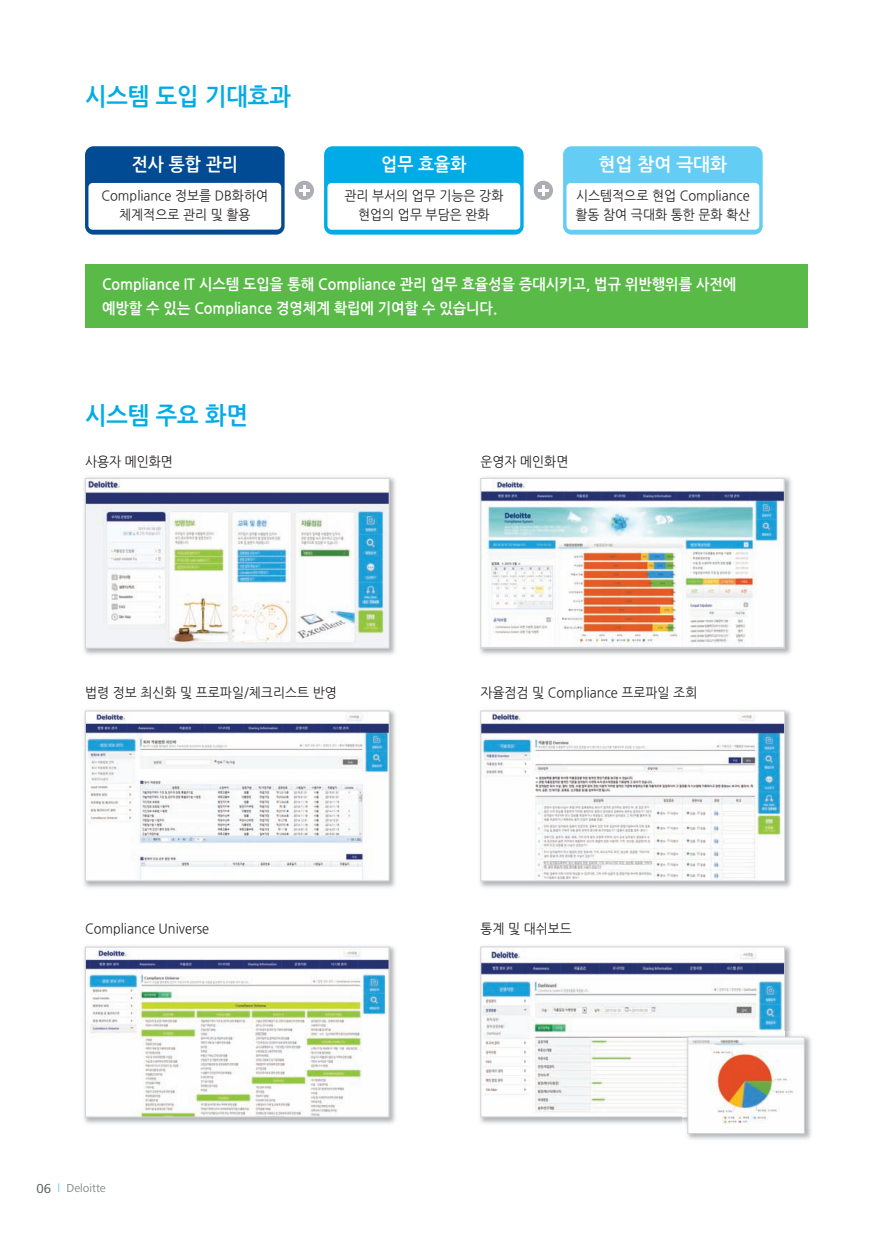
<style>
.page{position:relative;width:893px;height:1234px;background:#fff}
.page>*{position:absolute;margin:0;border:0;box-sizing:border-box;transform-origin:0 0}
.t1{font:24px "Nanum Gothic OTF Bold";color:#00abe7;scale:.95 1}
.t2{font:18px "Nanum Gothic OTF Bold";color:#fff;scale:.95 1}
.t3{font:18px "Nanum Gothic OTF Bold";color:#fff}
.t4{font:15px/24px "Nanum Gothic OTF Bold";color:#fff;scale:.95 1}
.t5{font:13.5px/19.5px "Nanum Gothic OTF";color:#231f20;text-align:center;scale:.95 1}
.t6{font:13.5px "Frutiger Next Pro";color:#525659}
.t7{font:12px "Frutiger Next Pro";color:#86888e}
.s1{color:#63cdf3}
</style>
<div class="page">
<div style="left:85px;top:264px;width:723px;height:64px;background:#59ba47"></div>
<img style="left:84px;top:477px;width:311px;height:178px">
<img style="left:87px;top:480px;width:301px;height:166px">
<div style="left:85px;top:478px;width:305px;height:170px;border:1px solid #d3d4d6"></div>
<img style="left:480px;top:477px;width:311px;height:178px">
<img style="left:482px;top:480px;width:301px;height:166px">
<div style="left:480px;top:478px;width:305px;height:170px;border:1px solid #d3d4d6"></div>
<img style="left:480px;top:710px;width:311px;height:178px">
<img style="left:482px;top:712px;width:301px;height:167px">
<div style="left:480px;top:710px;width:305px;height:171px;border:1px solid #d3d4d6"></div>
<img style="left:480px;top:946px;width:311px;height:178px">
<img style="left:482px;top:948px;width:301px;height:166px">
<div style="left:480px;top:946px;width:305px;height:170px;border:1px solid #d3d4d6"></div>
<img style="left:84px;top:710px;width:311px;height:178px">
<img style="left:87px;top:712px;width:301px;height:167px">
<div style="left:85px;top:710px;width:305px;height:171px;border:1px solid #d3d4d6"></div>
<img style="left:84px;top:946px;width:311px;height:178px">
<img style="left:87px;top:948px;width:301px;height:167px">
<div style="left:85px;top:946px;width:305px;height:171px;border:1px solid #d3d4d6"></div>
<img style="left:682px;top:1030px;width:129px;height:110px">
<img style="left:689px;top:1038px;width:114px;height:93px">
<div style="left:687px;top:1036px;width:118px;height:97px;border:1px solid #d3d4d6"></div>
<div style="left:85px;top:146px;width:200px;height:88px;background:#014a94;border-radius:9px"></div>
<div style="left:88px;top:183px;width:193px;height:47px;background:#fff;border-radius:4px"></div>
<div style="left:324px;top:146px;width:200px;height:88px;background:#00abe7;border-radius:9px"></div>
<div style="left:327px;top:183px;width:193px;height:47px;background:#fff;border-radius:4px"></div>
<div style="left:563px;top:146px;width:200px;height:88px;background:#63cdf3;border-radius:9px"></div>
<div style="left:566px;top:183px;width:193px;height:47px;background:#fff;border-radius:4px"></div>
<div style="left:295px;top:181px;width:19px;height:19px;background:#abafb3;border-radius:50%"></div>
<svg style="left:299px;top:185px;width:10px;height:10px"></svg>
<div style="left:534px;top:181px;width:19px;height:19px;background:#abafb3;border-radius:50%"></div>
<svg style="left:538px;top:185px;width:10px;height:10px"></svg>
<h1 class="t1" style="left:85px;top:84px;width:218px">시스템 도입 기대효과</h1>
<h2 class="t2" style="left:132px;top:155px;width:113px">전사 통합 관리</h2>
<p class="t5" style="left:102px;top:185px;width:177px">Compliance 정보를 DB화하여 체계적으로 관리 및 활용</p>
<h2 class="t2" style="left:381px;top:155px;width:91px">업무 효율화</h2>
<p class="t5" style="left:344px;top:185px;width:169px">관리 부서의 업무 기능은 강화 현업의 업무 부담은 완화</p>
<h2 class="t3" style="left:599px;top:155px;width:130px">현업 참여 극대화</h2>
<p class="t5" style="left:575px;top:185px;width:185px;text-align:left">시스템적으로 현업 Compliance 활동 참여 극대화 통한 문화 확산</p>
<p class="t4" style="left:102px;top:273px;width:669px">Compliance IT 시스템 도입을 통해 Compliance 관리 업무 효율성을 증대시키고, 법규 위반행위를 사전에 예방할 수 있는 Compliance 경영체계 확립에 기여할 수 있습니다.</p>
<h1 class="t1" style="left:85px;top:403px;width:173px">시스템 주요 화면</h1>
<p class="t5" style="left:85px;top:451px;width:94px">사용자 메인화면</p>
<p class="t5" style="left:480px;top:451px;width:94px">운영자 메인화면</p>
<p class="t5" style="left:85px;top:682px;width:267px">법령 정보 최신화 및 프로파일/체크리스트 반영</p>
<p class="t5" style="left:85px;top:918px;width:132px">Compliance Universe</p>
<p class="t7" style="left:57px;top:1183px;width:50px"><span class="s1">l</span> Deloitte</p>
<p class="t6" style="left:36px;top:1183px;width:16px">06</p>
<p class="t5" style="left:480px;top:682px;width:230px">자율점검 및 Compliance 프로파일 조회</p>
<p class="t5" style="left:480px;top:918px;width:98px">통계 및 대쉬보드</p>
</div>
